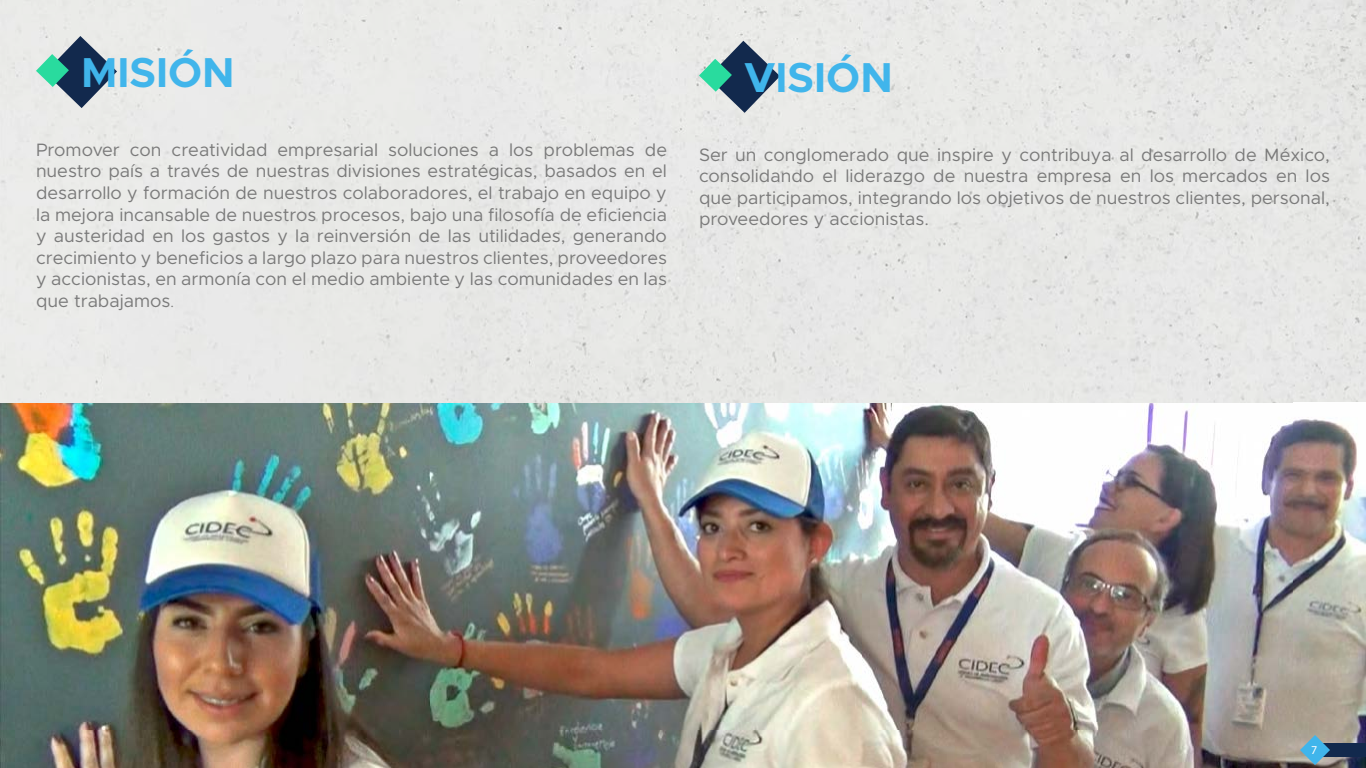
<style>
.page{position:relative;width:1366px;height:768px;background:#fff}
.page>*{position:absolute;margin:0;border:0;box-sizing:border-box;transform-origin:0 0}
.t1{font:700 42px "Metropolis";color:#40b5eb}
.t2{font:18px/21.6px "Metropolis";color:#7a7a7a;text-align:justify}
.t3{font:12px "Myriad Pro";color:#fff}
.s1{font-size:14px}
</style>
<div class="page">
<div style="left:0;top:0;width:1366px;height:403px;background:#e8e9e7"></div>
<svg style="left:36px;top:36px;width:81px;height:72px;background:#829ba3"></svg>
<svg style="left:699px;top:41px;width:81px;height:72px;background:#819ba2"></svg>
<img style="left:0;top:403px;width:1366px;height:365px">
<div style="left:1318px;top:743px;width:48px;height:14px;background:#12294d"></div>
<svg style="left:1300px;top:735px;width:30px;height:30px"></svg>
<h1 class="t1" style="left:81px;top:46px;width:155px">MISIÓN</h1>
<p class="t2" style="left:36px;top:139px;width:633px">Promover con creatividad empresarial soluciones a los problemas de nuestro país a través de nuestras divisiones estratégicas, basados en el desarrollo y formación de nuestros colaboradores, el trabajo en equipo y la mejora incansable de nuestros procesos, bajo una filosofía de eficiencia y austeridad en los gastos y la reinversión de las utilidades, generando crecimiento y beneficios a largo plazo para nuestros clientes, proveedores y accionistas, en armonía con el medio ambiente y las comunidades en las que trabajamos<span class="s1">.</span></p>
<h1 class="t1" style="left:744px;top:51px;width:150px">VISIÓN</h1>
<p class="t2" style="left:699px;top:144px;width:633px">Ser un conglomerado que inspire y contribuya al desarrollo de México, consolidando el liderazgo de nuestra empresa en los mercados en los que participamos, integrando los objetivos de nuestros clientes, personal, proveedores y accionistas.</p>
<p class="t3" style="left:1309px;top:742px;width:8px">7</p>
<p class="t3" style="left:1311px;top:742px;width:8px">7</p>
</div>
